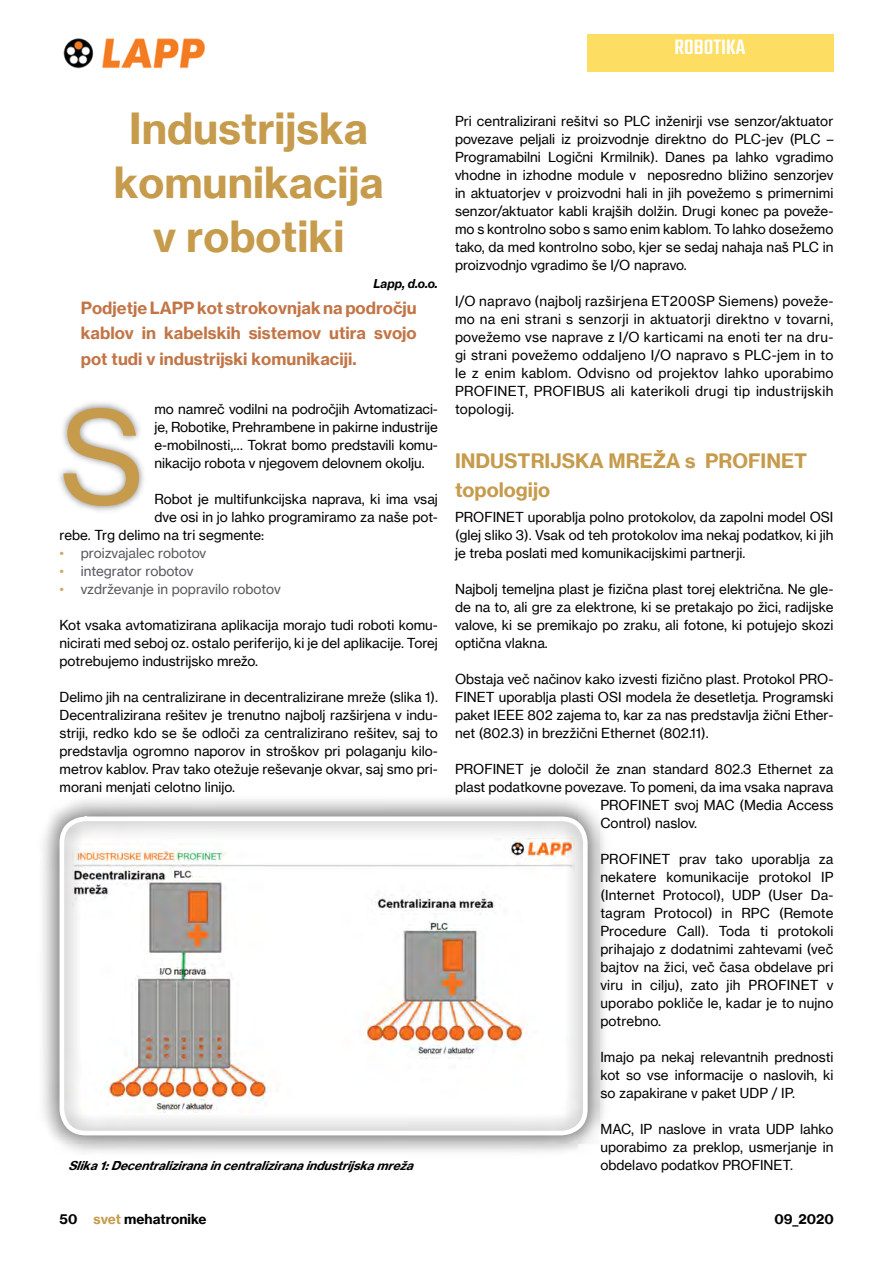
<style>
.page{position:relative;width:893px;height:1263px;background:#fff}
.page>*{position:absolute;margin:0;border:0;box-sizing:border-box;transform-origin:0 0}
.t1{font:126.75px "N Haas Grotesk TX Pro";color:#c69b4c}
.t2{font:700 42px/54px "N Haas Grotesk TX Pro";color:#c69b4c;text-align:center}
.t3{font:500 22.5px "Teko";color:#fff}
.t4{font:700 19.5px/28.5px "N Haas Grotesk TX Pro";color:#c69b4c}
.t5{font:700 16.5px/25.5px "N Haas Grotesk TX Pro";color:#c27546;text-align:justify}
.t6{font:13.5px/18px "N Haas Grotesk TX Pro";color:#000;text-align:justify}
.t7{font:13.5px "N Haas Grotesk TX Pro";color:#58595b}
.t8{font:700 13.5px "N Haas Grotesk TX Pro";color:#000}
.t9{font:italic 700 12px "N Haas Grotesk TX Pro";color:#000}
.t10{font:italic 700 12px "N Haas Grotesk TX Pro";color:#000}
.s1{color:#cfab6c}
.s2{color:#c69b4c}
</style>
<div class="page">
<div style="left:587px;top:34px;width:246px;height:38px;background:#fddd62"></div>
<div style="left:40px;top:797px;width:567px;height:358px;background:#000;opacity:.75"></div>
<div style="left:60px;top:816px;width:528px;height:319px;border:5px solid #fff;border-radius:24px"></div>
<div style="left:56px;top:400px;width:91px;height:114px;background:#000;opacity:.5"></div>
<img style="left:63px;top:38px;width:142px;height:31px">
<h3 class="t3" style="left:675px;top:34px;width:72px">ROBOTIKA</h3>
<h2 class="t2" style="left:114px;top:102px;width:272px">Industrijska komunikacija v robotiki</h2>
<p class="t10" style="left:374px;top:276px;width:66px">Lapp, d.o.o.</p>
<p class="t5" style="left:81px;top:295px;width:337px">Podjetje LAPP kot strokovnjak na področju kablov in kabelskih sistemov utira svojo pot tudi v industrijski komunikaciji.</p>
<p class="t6" style="left:154px;top:400px;width:285px">mo namreč vodilni na področjih Avtomatizaci&shy;je, Robotike, Prehrambene in pakirne industrije e-mobilnosti,… Tokrat bomo predstavili komu&shy;nikacijo robota v njegovem delovnem okolju.</p>
<p class="t6" style="left:154px;top:490px;width:285px">Robot je multifunkcijska naprava, ki ima vsaj</p>
<p class="t6" style="left:154px;top:508px;width:285px">dve osi in jo lahko programiramo za naše pot-</p>
<p class="t6" style="left:60px;top:526px;width:206px">rebe. Trg delimo na tri segmente:</p>
<p class="t7" style="left:60px;top:545px;width:148px"><span class="s1">•</span> proizvajalec robotov</p>
<p class="t7" style="left:60px;top:563px;width:135px"><span class="s1">•</span> integrator robotov</p>
<p class="t7" style="left:60px;top:581px;width:223px"><span class="s1">•</span> vzdrževanje in popravilo robotov</p>
<p class="t6" style="left:60px;top:616px;width:380px">Kot vsaka avtomatizirana aplikacija morajo tudi roboti komu&shy;nicirati med seboj oz. ostalo periferijo, ki je del aplikacije. Torej potrebujemo industrijsko mrežo.</p>
<p class="t6" style="left:60px;top:688px;width:380px">Delimo jih na centralizirane in decentralizirane mreže (slika 1).<br>Decentralizirana rešitev je trenutno najbolj razširjena v indu&shy;striji, redko kdo se še odloči za centralizirano rešitev, saj to predstavlja ogromno naporov in stroškov pri polaganju kilo&shy;metrov kablov. Prav tako otežuje reševanje okvar, saj smo pri&shy;morani menjati celotno linijo.</p>
<h1 class="t1" style="left:60px;top:380px;width:87px">S</h1>
<p class="t6" style="left:455px;top:112px;width:380px">Pri centralizirani rešitvi so PLC inženirji vse senzor/aktuator povezave peljali iz proizvodnje direktno do PLC-jev (PLC – Programabilni Logični Krmilnik). Danes pa lahko vgradimo vhodne in izhodne module v neposredno bližino senzorjev in aktuatorjev v proizvodni hali in jih povežemo s primernimi senzor/aktuator kabli krajših dolžin. Drugi konec pa poveže&shy;mo s kontrolno sobo s samo enim kablom. To lahko dosežemo tako, da med kontrolno sobo, kjer se sedaj nahaja naš PLC in proizvodnjo vgradimo še I/O napravo.</p>
<p class="t6" style="left:455px;top:292px;width:380px">I/O napravo (najbolj razširjena ET200SP Siemens) poveže&shy;mo na eni strani s senzorji in aktuatorji direktno v tovarni, povežemo vse naprave z I/O karticami na enoti ter na dru&shy;gi strani povežemo oddaljeno I/O napravo s PLC-jem in to le z enim kablom. Odvisno od projektov lahko uporabimo PROFINET, PROFIBUS ali katerikoli drugi tip industrijskih topologij.</p>
<h3 class="t4" style="left:455px;top:447px;width:354px">INDUSTRIJSKA MREŽA s PROFINET topologijo</h3>
<p class="t6" style="left:455px;top:508px;width:380px">PROFINET uporablja polno protokolov, da zapolni model OSI (glej sliko 3). Vsak od teh protokolov ima nekaj podatkov, ki jih je treba poslati med komunikacijskimi partnerji.</p>
<p class="t6" style="left:455px;top:580px;width:380px">Najbolj temeljna plast je fizična plast torej električna. Ne gle&shy;de na to, ali gre za elektrone, ki se pretakajo po žici, radijske valove, ki se premikajo po zraku, ali fotone, ki potujejo skozi optična vlakna.</p>
<p class="t6" style="left:455px;top:670px;width:380px">Obstaja več načinov kako izvesti fizično plast. Protokol PRO-FINET uporablja plasti OSI modela že desetletja. Programski paket IEEE 802 zajema to, kar za nas predstavlja žični Ether&shy;net (802.3) in brezžični Ethernet (802.11).</p>
<p class="t6" style="left:455px;top:760px;width:380px">PROFINET je določil že znan standard 802.3 Ethernet za</p>
<p class="t6" style="left:455px;top:778px;width:380px">plast podatkovne povezave. To pomeni, da ima vsaka naprava</p>
<p class="t6" style="left:600px;top:796px;width:235px">PROFINET svoj MAC (Media Access</p>
<p class="t6" style="left:600px;top:814px;width:98px">Control) naslov.</p>
<p class="t6" style="left:600px;top:850px;width:235px">PROFINET prav tako uporablja za nekatere komunikacije protokol IP (Internet Protocol), UDP (User Da&shy;tagram Protocol) in RPC (Remote Procedure Call). Toda ti protokoli prihajajo z dodatnimi zahtevami (več bajtov na žici, več časa obdelave pri viru in cilju), zato jih PROFINET v uporabo pokliče le, kadar je to nujno potrebno.</p>
<p class="t6" style="left:600px;top:1048px;width:235px">Imajo pa nekaj relevantnih prednosti kot so vse informacije o naslovih, ki so zapakirane v paket UDP / IP.</p>
<p class="t6" style="left:600px;top:1120px;width:235px">MAC, IP naslove in vrata UDP lahko uporabimo za preklop, usmerjanje in</p>
<p class="t9" style="left:68px;top:1158px;width:352px">Slika1:Decentraliziranaincentraliziranaindustrijskamreža</p>
<p class="t6" style="left:600px;top:1156px;width:194px">obdelavo podatkov PROFINET.</p>
<p class="t8" style="left:60px;top:1211px;width:149px">50 <span class="s2">svet</span> mehatronike</p>
<p class="t8" style="left:774px;top:1211px;width:61px">09_2020</p>
</div>
